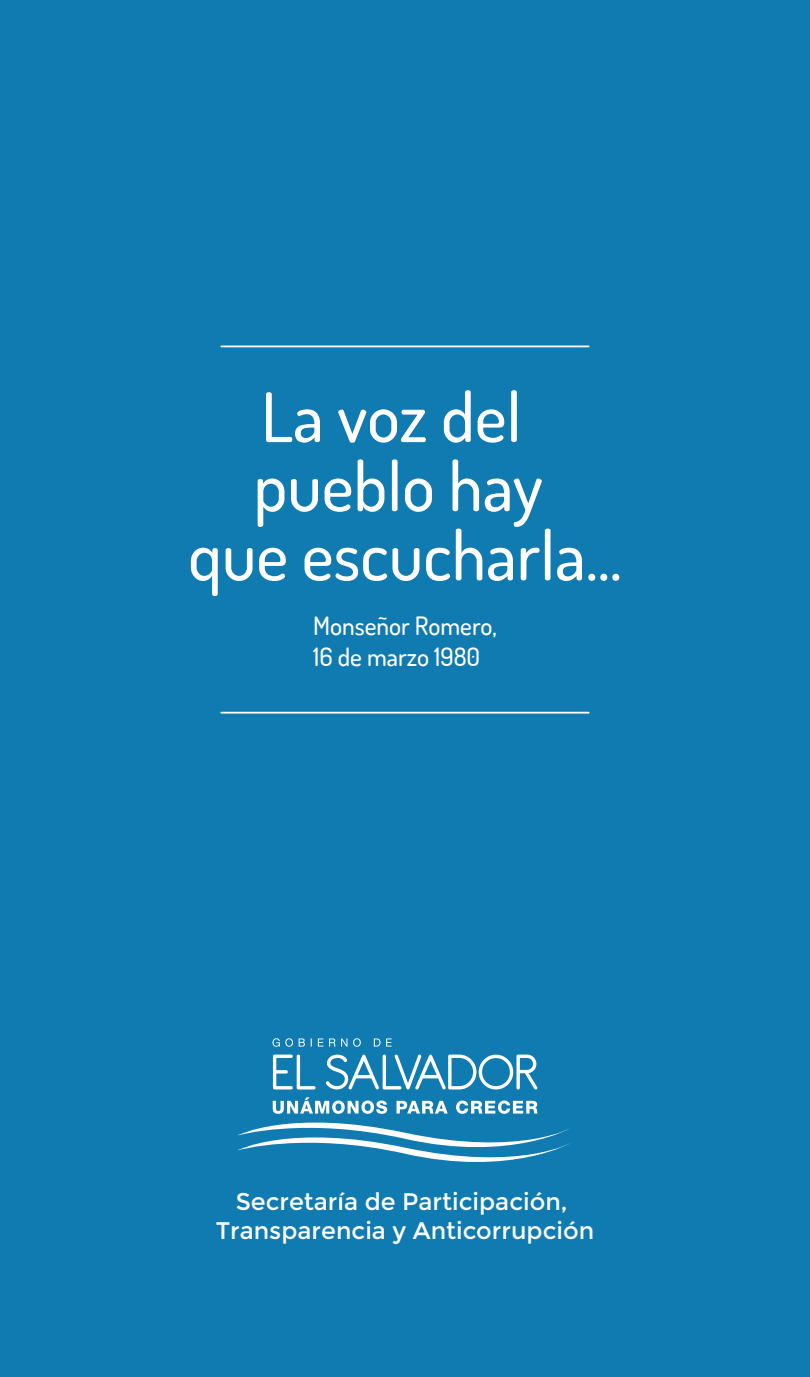
<style>
.page{position:relative;width:810px;height:1377px;background:#0f7bb1}
.page>*{position:absolute;margin:0;border:0;box-sizing:border-box;transform-origin:0 0}
.t1{font:500 68.17px/69.1px "Dosis";color:#fff;text-align:center}
.t2{font:500 25.2px/31.5px "Dosis";color:#fff}
.t3{font:24.07px/28.8px "Montserrat";color:#fff;text-align:center}
</style>
<div class="page">
<svg style="left:273px;top:1055px;width:264px;height:34px"></svg>
<svg style="left:272px;top:1038px;width:120px;height:9px"></svg>
<svg style="left:237px;top:1097px;width:334px;height:65px"></svg>
<hr style="left:221px;top:346px;width:368px;height:1px;background:#fff">
<hr style="left:221px;top:712px;width:368px;height:2px;background:#fff">
<h1 class="t1" style="left:188px;top:381px;width:435px">La voz del pueblo hay<br>que escucharla...</h1>
<p class="t2" style="left:313px;top:609px;width:185px">Monseñor Romero,<br>16 de marzo 1980</p>
<p class="t3" style="left:216px;top:1188px;width:380px">Secretaría de Participación,<br>Transparencia y Anticorrupción</p>
</div>
